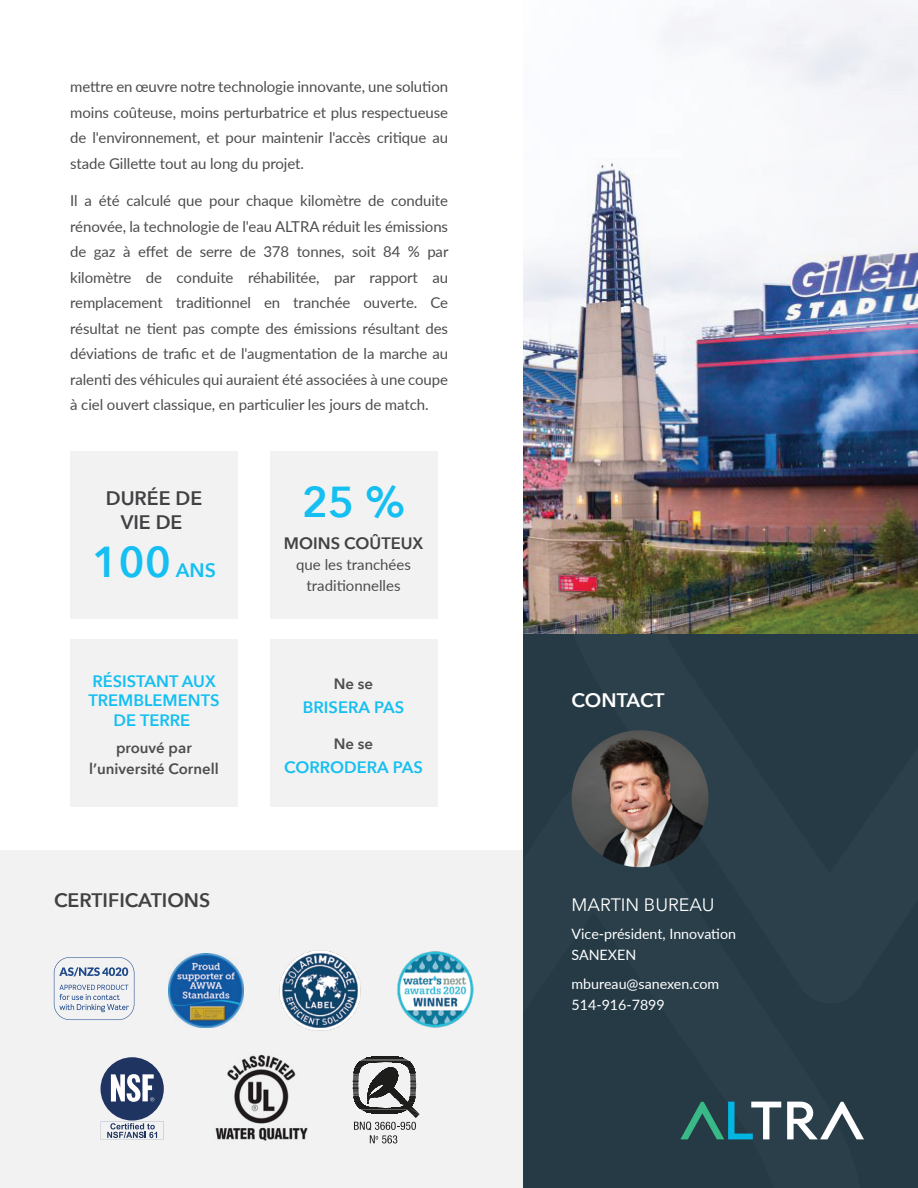
<style>
.page{position:relative;width:918px;height:1188px;background:#fff}
.page>*{position:absolute;margin:0;border:0;box-sizing:border-box;transform-origin:0 0}
.t1{font:600 43.2px "Avenir Next";color:#15bff1}
.t2{font:600 19.5px/23.4px "Avenir Next";color:#414042;text-align:center}
.t3{font:600 19.5px "Avenir Next";letter-spacing:-.01em;color:#fff}
.t4{font:18px "Avenir Next";color:#fff}
.t5{font:600 16.5px/19.8px "Avenir Next";color:#15bff1;text-align:center}
.t6{font:600 16.5px "Avenir Next";color:#414042}
.t7{font:15px/25.5px "Lato";letter-spacing:-.005em;color:#4d4d4f;text-align:justify}
.t8{font:600 15px/21px "Avenir Next";color:#4d4d4f;text-align:center}
.t9{font:14.25px/21px "Lato";color:#fff}
.s1{font-size:19.5px}
</style>
<div class="page">
<div style="left:0;top:851px;width:524px;height:337px;background:#f2f2f3"></div>
<div style="left:524px;top:632px;width:394px;height:556px;background:#253a45"></div>
<div style="left:101px;top:1057px;width:63px;height:64px;background:#203461;border-radius:50%"></div>
<svg style="left:111px;top:1074px;width:43px;height:28px"></svg>
<svg style="left:101px;top:1121px;width:62px;height:19px"></svg>
<svg style="left:54px;top:957px;width:80px;height:63px"></svg>
<svg style="left:353px;top:1057px;width:67px;height:86px"></svg>
<img style="left:215px;top:1055px;width:93px;height:86px">
<img style="left:169px;top:953px;width:74px;height:75px">
<img style="left:397px;top:951px;width:77px;height:77px">
<img style="left:279px;top:950px;width:82px;height:81px">
<img style="left:524px;top:0;width:394px;height:633px">
<img style="left:572px;top:730px;width:137px;height:137px;border-radius:68px">
<svg style="left:680px;top:1102px;width:101px;height:37px"></svg>
<svg style="left:787px;top:1102px;width:77px;height:37px"></svg>
<div style="left:70px;top:451px;width:168px;height:168px;background:#f2f2f3"></div>
<div style="left:270px;top:451px;width:167px;height:168px;background:#f2f2f3"></div>
<div style="left:70px;top:640px;width:168px;height:167px;background:#f2f2f3"></div>
<div style="left:270px;top:640px;width:167px;height:167px;background:#f2f2f3"></div>
<p class="t7" style="left:70px;top:73px;width:379px">mettre en œuvre notre technologie innovante, une solution moins coûteuse, moins perturbatrice et plus respectueuse de l'environnement, et pour maintenir l'accès critique au stade Gillette tout au long du projet.</p>
<p class="t7" style="left:70px;top:187px;width:380px">Il a été calculé que pour chaque kilomètre de conduite rénovée, la technologie de l'eau ALTRA réduit les émissions de gaz à effet de serre de 378 tonnes, soit 84 % par kilomètre de conduite réhabilitée, par rapport au remplacement traditionnel en tranchée ouverte. Ce résultat ne tient pas compte des émissions résultant des déviations de trafic et de l'augmentation de la marche au ralenti des véhicules qui auraient été associées à une coupe à ciel ouvert classique, en particulier les jours de match.</p>
<h2 class="t2" style="left:106px;top:486px;width:98px">DURÉE DE<br>VIE DE</h2>
<h1 class="t1" style="left:302px;top:465px;width:105px">25 %</h1>
<p class="t6" style="left:284px;top:529px;width:141px">MOINS COÛTEUX</p>
<p class="t7" style="left:296px;top:553px;width:116px;line-height:21px;text-align:center">que les tranchées traditionnelles</p>
<h1 class="t1" style="left:92px;top:525px;width:125px">100 <span class="s1">ANS</span></h1>
<p class="t5" style="left:88px;top:671px;width:133px">RÉSISTANT AUX<br>TREMBLEMENTS<br>DE TERRE</p>
<p class="t8" style="left:89px;top:737px;width:131px">prouvé par l’université Cornell</p>
<h2 class="t2" style="left:54px;top:888px;width:158px">CERTIFICATIONS</h2>
<p class="t8" style="left:334px;top:673px;width:41px">Ne se</p>
<p class="t5" style="left:303px;top:697px;width:103px">BRISERA PAS</p>
<p class="t8" style="left:334px;top:733px;width:41px">Ne se</p>
<p class="t5" style="left:284px;top:757px;width:140px">CORRODERA PAS</p>
<h2 class="t3" style="left:572px;top:684px;width:94px">CONTACT</h2>
<p class="t4" style="left:572px;top:889px;width:145px">MARTIN BUREAU</p>
<p class="t9" style="left:572px;top:923px;width:166px">Vice-président, Innovation<br>SANEXEN</p>
<p class="t9" style="left:572px;top:973px;width:149px">mbureau@sanexen.com<br>514-916-7899</p>
</div>
